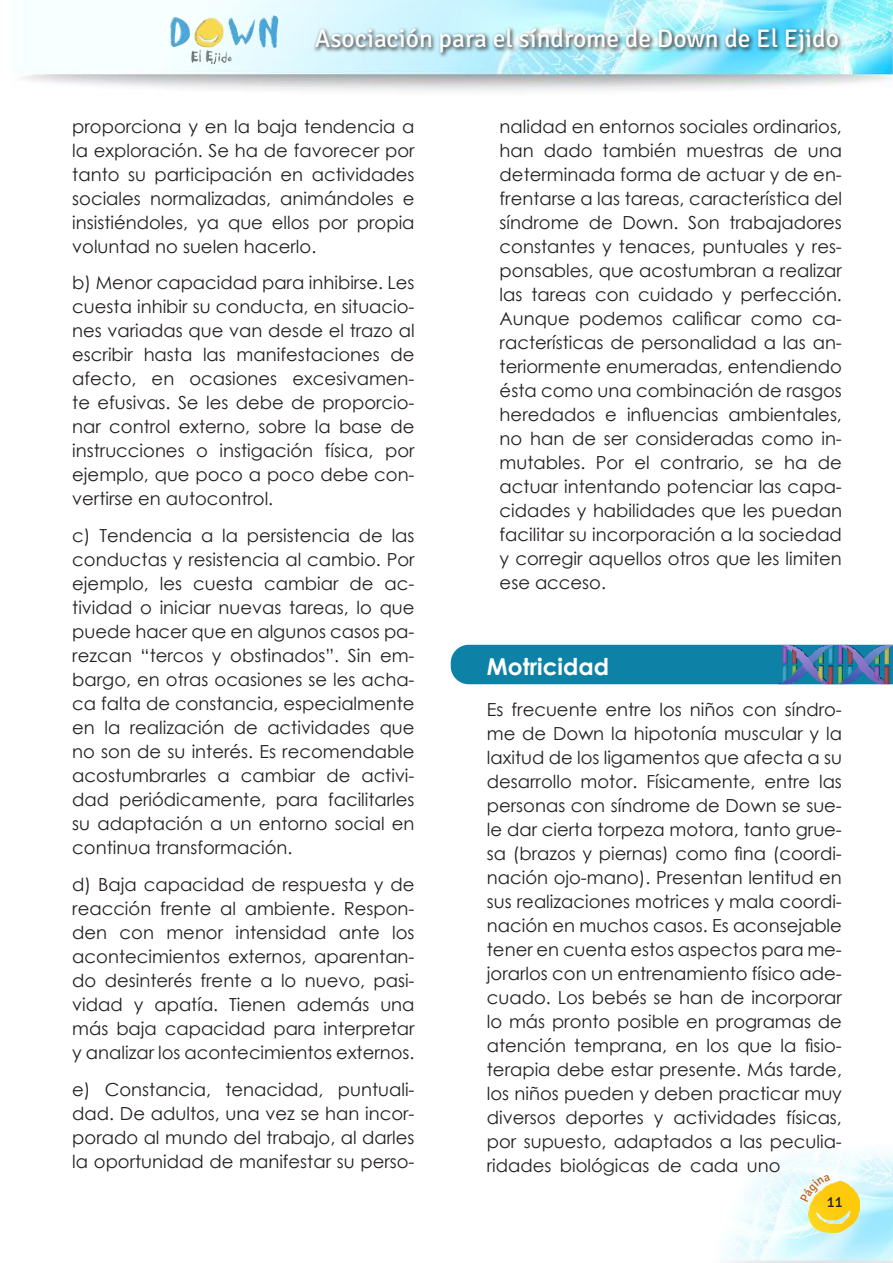
<style>
.page{position:relative;width:893px;height:1263px;background:#fff}
.page>*{position:absolute;margin:0;border:0;box-sizing:border-box;transform-origin:0 0}
.t1{font:25.5px "Signika";color:#fff}
.Título_1{font:700 23.25px "Century Gothic";color:#fff}
.Texto_normal_1{font:18px/24px "Century Gothic";color:#231f20;text-align:justify}
.t2{font:15px "Signika";color:#231f20}
</style>
<div class="page">
<img style="left:725px;top:1151px;width:168px;height:112px">
<img style="left:809px;top:1181px;width:51px;height:51px">
<img style="left:22px;top:0;width:871px;height:91px">
<div style="left:312px;top:25px;width:531px;height:34px;background:#231f20;opacity:.75"></div>
<img style="left:170px;top:16px;width:108px;height:47px">
<div style="left:451px;top:645px;width:327px;height:39px;background:#0d82a6"></div>
<img style="left:778px;top:645px;width:115px;height:39px">
<svg style="left:800px;top:1174px;width:30px;height:28px"></svg>
<h1 class="t1" style="left:315px;top:24px;width:526px">Asociación para el síndrome de Down de El Ejido</h1>
<p class="Texto_normal_1" style="left:72px;top:114px;width:344px">proporciona y en la baja tendencia a la exploración. Se ha de favorecer por tanto su participación en actividades sociales normalizadas, animándoles e insistiéndoles, ya que ellos por propia voluntad no suelen hacerlo.</p>
<p class="Texto_normal_1" style="left:72px;top:271px;width:344px">b) Menor capacidad para inhibirse. Les cuesta inhibir su conducta, en situacio&shy;nes variadas que van desde el trazo al escribir hasta las manifestaciones de afecto, en ocasiones excesivamen&shy;te efusivas. Se les debe de proporcio&shy;nar control externo, sobre la base de instrucciones o instigación física, por ejemplo, que poco a poco debe con&shy;vertirse en autocontrol.</p>
<p class="Texto_normal_1" style="left:72px;top:523px;width:344px">c) Tendencia a la persistencia de las conductas y resistencia al cambio. Por ejemplo, les cuesta cambiar de ac&shy;tividad o iniciar nuevas tareas, lo que puede hacer que en algunos casos pa&shy;rezcan “tercos y obstinados”. Sin em&shy;bargo, en otras ocasiones se les acha&shy;ca falta de constancia, especialmente en la realización de actividades que no son de su interés. Es recomendable acostumbrarles a cambiar de activi&shy;dad periódicamente, para facilitarles su adaptación a un entorno social en continua transformación.</p>
<p class="Texto_normal_1" style="left:72px;top:872px;width:344px">d) Baja capacidad de respuesta y de reacción frente al ambiente. Respon&shy;den con menor intensidad ante los acontecimientos externos, aparentan&shy;do desinterés frente a lo nuevo, pasi&shy;vidad y apatía. Tienen además una más baja capacidad para interpretar y analizar los acontecimientos externos.</p>
<p class="Texto_normal_1" style="left:72px;top:1077px;width:344px">e) Constancia, tenacidad, puntuali&shy;dad. De adultos, una vez se han incor&shy;porado al mundo del trabajo, al darles la oportunidad de manifestar su perso-</p>
<p class="Texto_normal_1" style="left:500px;top:114px;width:344px">nalidad en entornos sociales ordinarios, han dado también muestras de una determinada forma de actuar y de en&shy;frentarse a las tareas, característica del síndrome de Down. Son trabajadores constantes y tenaces, puntuales y res&shy;ponsables, que acostumbran a realizar las tareas con cuidado y perfección.<br>Aunque podemos calificar como ca&shy;racterísticas de personalidad a las an&shy;teriormente enumeradas, entendiendo ésta como una combinación de rasgos heredados e influencias ambientales, no han de ser consideradas como in&shy;mutables. Por el contrario, se ha de actuar intentando potenciar las capa&shy;cidades y habilidades que les puedan facilitar su incorporación a la sociedad y corregir aquellos otros que les limiten ese acceso.</p>
<p class="Título_1" style="left:487px;top:648px;width:124px">Motricidad</p>
<p class="Texto_normal_1" style="left:487px;top:697px;width:357px">Es frecuente entre los niños con síndro&shy;me de Down la hipotonía muscular y la laxitud de los ligamentos que afecta a su desarrollo motor. Físicamente, entre las personas con síndrome de Down se sue&shy;le dar cierta torpeza motora, tanto grue&shy;sa (brazos y piernas) como fina (coordi&shy;nación ojo-mano). Presentan lentitud en sus realizaciones motrices y mala coordi&shy;nación en muchos casos. Es aconsejable tener en cuenta estos aspectos para me&shy;jorarlos con un entrenamiento físico ade&shy;cuado. Los bebés se han de incorporar lo más pronto posible en programas de atención temprana, en los que la fisio&shy;terapia debe estar presente. Más tarde, los niños pueden y deben practicar muy diversos deportes y actividades físicas, por supuesto, adaptados a las peculia&shy;ridades biológicas de cada uno</p>
<p class="t2" style="left:827px;top:1194px;width:17px">11</p>
</div>
